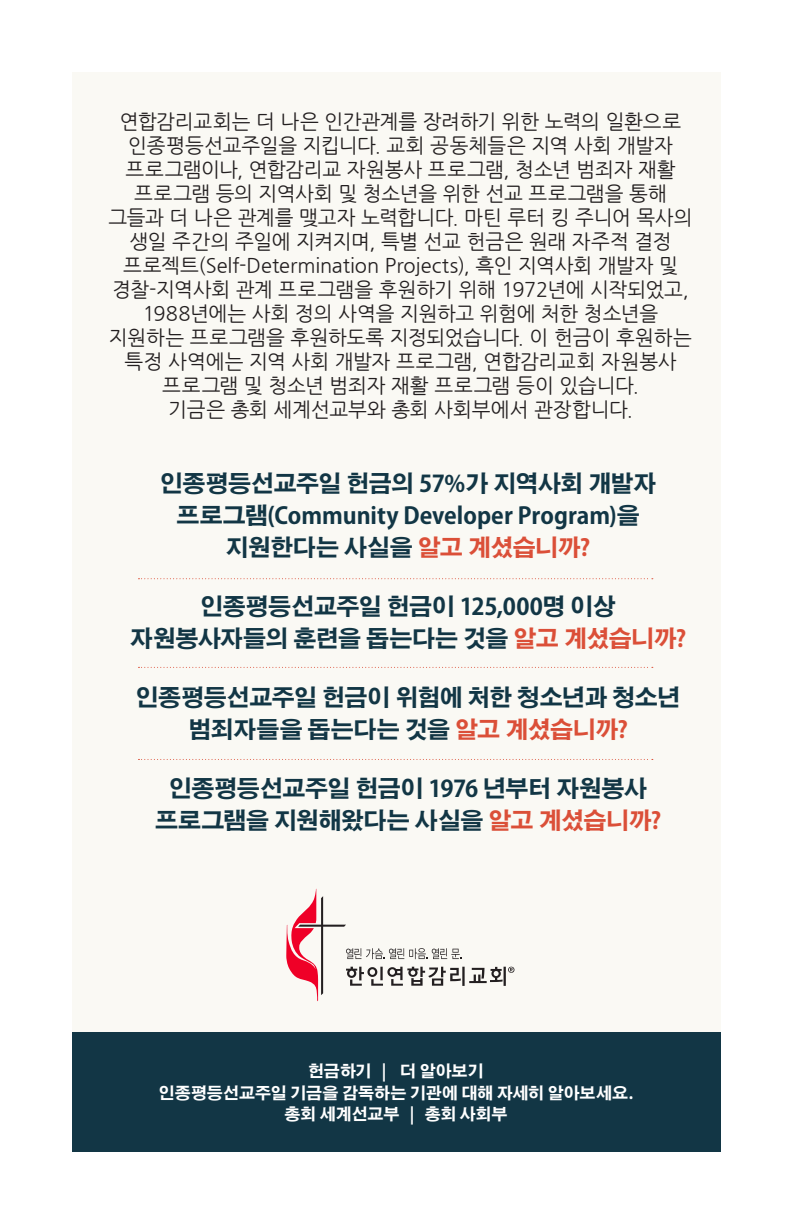
<style>
.page{position:relative;width:792px;height:1224px;background:#fff}
.page>*{position:absolute;margin:0;border:0;box-sizing:border-box;transform-origin:0 0}
.t1{font:700 23px/32px "Adobe Gothic Std";letter-spacing:-.02em;color:#123645;text-align:center}
.t2{font:20px/24px "Nanum Gothic";letter-spacing:-.01em;color:#231f20;text-align:center}
.t3{font:700 16px "Adobe Gothic Std";letter-spacing:-.005em;color:#fff}
.s1{color:#db4f38}
</style>
<div class="page">
<div style="left:72px;top:72px;width:649px;height:1006px;background:#faf9f4"></div>
<div style="left:72px;top:1032px;width:649px;height:120px;background:#123645"></div>
<svg style="left:138px;top:578px;width:515px;height:1px"></svg>
<svg style="left:138px;top:667px;width:515px;height:1px"></svg>
<svg style="left:138px;top:759px;width:515px;height:1px"></svg>
<svg style="left:286px;top:888px;width:228px;height:113px"></svg>
<p class="t2" style="left:108px;top:110px;width:586px">연합감리교회는 더 나은 인간관계를 장려하기 위한 노력의 일환으로 인종평등선교주일을 지킵니다. 교회 공동체들은 지역 사회 개발자 프로그램이나, 연합감리교 자원봉사 프로그램, 청소년 범죄자 재활 프로그램 등의 지역사회 및 청소년을 위한 선교 프로그램을 통해 그들과 더 나은 관계를 맺고자 노력합니다. 마틴 루터 킹 주니어 목사의 생일 주간의 주일에 지켜지며, 특별 선교 헌금은 원래 자주적 결정 프로젝트(Self-Determination Projects), 흑인 지역사회 개발자 및 경찰-지역사회 관계 프로그램을 후원하기 위해 1972년에 시작되었고, 1988년에는 사회 정의 사역을 지원하고 위험에 처한 청소년을 지원하는 프로그램을 후원하도록 지정되었습니다. 이 헌금이 후원하는 특정 사역에는 지역 사회 개발자 프로그램, 연합감리교회 자원봉사 프로그램 및 청소년 범죄자 재활 프로그램 등이 있습니다.</p>
<p class="t2" style="left:168px;top:398px;width:466px">기금은 총회 세계선교부와 총회 사회부에서 관장합니다.</p>
<p class="t1" style="left:160px;top:468px;width:497px">인종평등선교주일 헌금의 57%가 지역사회 개발자 프로그램(Community Developer Program)을 지원한다는 사실을 <span class="s1">알고 계셨습니까?</span></p>
<p class="t1" style="left:130px;top:591px;width:558px">인종평등선교주일 헌금이 125,000명 이상 자원봉사자들의 훈련을 돕는다는 것을 <span class="s1">알고 계셨습니까?</span></p>
<p class="t1" style="left:136px;top:682px;width:546px">인종평등선교주일 헌금이 위험에 처한 청소년과 청소년 범죄자들을 돕는다는 것을 <span class="s1">알고 계셨습니까?</span></p>
<p class="t1" style="left:155px;top:773px;width:508px">인종평등선교주일 헌금이 1976 년부터 자원봉사 프로그램을 지원해왔다는 사실을 <span class="s1">알고 계셨습니까?</span></p>
<p class="t3" style="left:308px;top:1062px;width:177px">헌금하기 | 더 알아보기</p>
<p class="t3" style="left:159px;top:1083px;width:476px">인종평등선교주일 기금을 감독하는 기관에 대해 자세히 알아보세요.</p>
<p class="t3" style="left:285px;top:1104px;width:224px">총회 세계선교부 | 총회 사회부</p>
</div>
